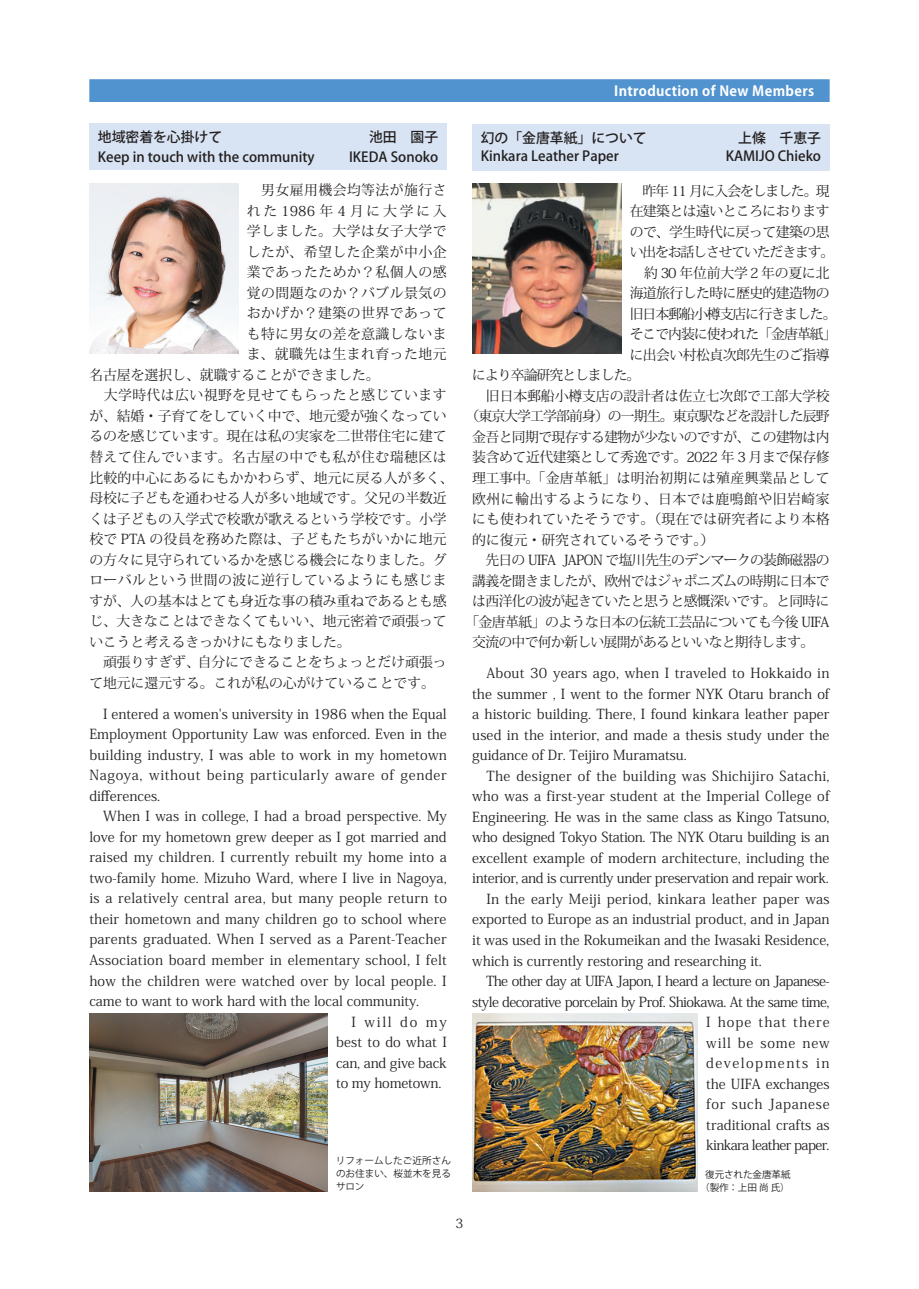
<style>
.page{position:relative;width:919px;height:1289px;background:#fff}
.page>*{position:absolute;margin:0;border:0;box-sizing:border-box;transform-origin:0 0}
.t1{font:13.8px "Koz Min Pro";color:#231f20}
.t2{font:13.8px "Koz Min Pro";letter-spacing:.02em;color:#231f20}
.t3{font:13.8px "Koz Min Pro";letter-spacing:-.04em;color:#231f20}
.t4{font:13.8px "Koz Min Pro";letter-spacing:.035em;color:#231f20}
.t5{font:13.8px "Koz Min Pro";letter-spacing:.025em;color:#231f20}
.t6{font:500 13.8px "Koz Go Pro";color:#231f20}
.t7{font:13.8px "Koz Min Pro";letter-spacing:-.045em;color:#231f20}
.t8{font:13.8px "Koz Min Pro";letter-spacing:.04em;color:#231f20}
.t9{font:13.8px "Koz Min Pro";letter-spacing:-.025em;color:#231f20}
.t10{font:13.8px "Koz Min Pro";letter-spacing:.03em;color:#231f20}
.t11{font:13.8px "Koz Min Pro";letter-spacing:.045em;color:#231f20}
.t12{font:13.8px "Koz Min Pro";letter-spacing:-.05em;color:#231f20}
.t13{font:13.8px "Koz Min Pro";letter-spacing:-.02em;color:#231f20}
.t14{font:13.8px "Koz Min Pro";letter-spacing:-.07em;color:#231f20}
.t15{font:13.8px "Koz Min Pro";letter-spacing:-.035em;color:#231f20}
.t16{font:13.8px "Koz Min Pro";letter-spacing:-.08em;color:#231f20}
.t17{font:13.8px "Koz Min Pro";letter-spacing:-.06em;color:#231f20}
.t18{font:700 13.8px "Koz Go Pro";letter-spacing:.025em;color:#fff}
.t19{font:13.8px "Koz Min Pro";letter-spacing:.2em;color:#231f20}
.t20{font:13.8px "Koz Min Pro";letter-spacing:.075em;color:#231f20}
.t21{font:13.8px "Koz Min Pro";letter-spacing:.105em;color:#231f20}
.t22{font:13.8px "Koz Min Pro";letter-spacing:.065em;color:#231f20}
.t23{font:12.75px "Koz Min Pro";color:#231f20}
.t24{font:9.6px/12.8px "Koz Go Std";letter-spacing:-.005em;color:#231f20;text-align:justify}
</style>
<div class="page">
<div style="left:90px;top:80px;width:738px;height:21px;background:#5193ce"></div>
<div style="left:89px;top:79px;width:740px;height:23px;border:2px solid #5193ce"></div>
<div style="left:472px;top:124px;width:357px;height:46px;background:#d8e4f3"></div>
<div style="left:89px;top:123px;width:357px;height:47px;background:#d8e4f3"></div>
<img style="left:472px;top:184px;width:149px;height:170px">
<img style="left:89px;top:184px;width:149px;height:170px">
<img style="left:89px;top:1013px;width:238px;height:178px">
<img style="left:472px;top:1013px;width:225px;height:178px">
<p class="t6" style="left:98px;top:128px;width:126px">地域密着を心掛けて</p>
<p class="t6" style="left:369px;top:128px;width:71px">池田　園子</p>
<p class="t6" style="left:98px;top:148px;width:218px">Keep in touch with the community</p>
<p class="t6" style="left:349px;top:148px;width:90px">IKEDA Sonoko</p>
<p class="t4" style="left:247px;top:180px;width:201px">　男女雇用機会均等法が施行さ</p>
<p class="t19" style="left:247px;top:201px;width:201px">れた1986年4月に大学に入</p>
<p class="t8" style="left:247px;top:221px;width:201px">学しました。大学は女子大学で</p>
<p class="t8" style="left:247px;top:242px;width:201px">したが、希望した企業が中小企</p>
<p class="t8" style="left:247px;top:262px;width:201px">業であったためか？私個人の感</p>
<p class="t8" style="left:247px;top:283px;width:201px">覚の問題なのか？バブル景気の</p>
<p class="t8" style="left:247px;top:303px;width:201px">おかげか？建築の世界であって</p>
<p class="t4" style="left:247px;top:324px;width:201px">も特に男女の差を意識しないま</p>
<p class="t8" style="left:247px;top:344px;width:201px">ま、就職先は生まれ育った地元</p>
<p class="t1" style="left:89px;top:365px;width:292px">名古屋を選択し、就職することができました。</p>
<p class="t4" style="left:89px;top:385px;width:359px">　大学時代は広い視野を見せてもらったと感じています</p>
<p class="t1" style="left:89px;top:406px;width:359px">が、結婚・子育てをしていく中で、地元愛が強くなってい</p>
<p class="t1" style="left:89px;top:426px;width:359px">るのを感じています。現在は私の実家を二世帯住宅に建て</p>
<p class="t4" style="left:89px;top:447px;width:359px">替えて住んでいます。名古屋の中でも私が住む瑞穂区は</p>
<p class="t1" style="left:89px;top:467px;width:366px">比較的中心にあるにもかかわらず、地元に戻る人が多く、</p>
<p class="t1" style="left:89px;top:488px;width:359px">母校に子どもを通わせる人が多い地域です。父兄の半数近</p>
<p class="t1" style="left:89px;top:509px;width:359px">くは子どもの入学式で校歌が歌えるという学校です。小学</p>
<p class="t5" style="left:89px;top:529px;width:359px">校で PTA の役員を務めた際は、子どもたちがいかに地元</p>
<p class="t1" style="left:89px;top:550px;width:359px">の方々に見守られているかを感じる機会になりました。グ</p>
<p class="t4" style="left:89px;top:570px;width:359px">ローバルという世間の波に逆行しているようにも感じま</p>
<p class="t1" style="left:89px;top:591px;width:359px">すが、人の基本はとても身近な事の積み重ねであるとも感</p>
<p class="t1" style="left:89px;top:611px;width:359px">じ、大きなことはできなくてもいい、地元密着で頑張って</p>
<p class="t1" style="left:89px;top:632px;width:263px">いこうと考えるきっかけにもなりました。</p>
<p class="t1" style="left:89px;top:652px;width:359px">　頑張りすぎず、自分にできることをちょっとだけ頑張っ</p>
<p class="t1" style="left:89px;top:673px;width:347px">て地元に還元する。これが私の心がけていることです。</p>
<p class="t1" style="left:89px;top:703px;width:359px">　I entered a women's university in 1986 when the Equal</p>
<p class="t1" style="left:89px;top:724px;width:359px">Employment Opportunity Law was enforced. Even in the</p>
<p class="t2" style="left:89px;top:744px;width:359px">building industry, I was able to work in my hometown</p>
<p class="t11" style="left:89px;top:765px;width:359px">Nagoya, without being particularly aware of gender</p>
<p class="t1" style="left:89px;top:786px;width:72px">differences.</p>
<p class="t1" style="left:89px;top:806px;width:359px">　When I was in college, I had a broad perspective. My</p>
<p class="t1" style="left:89px;top:827px;width:359px">love for my hometown grew deeper as I got married and</p>
<p class="t2" style="left:89px;top:847px;width:359px">raised my children. I currently rebuilt my home into a</p>
<p class="t1" style="left:89px;top:868px;width:359px">two-family home. Mizuho Ward, where I live in Nagoya,</p>
<p class="t5" style="left:89px;top:888px;width:359px">is a relatively central area, but many people return to</p>
<p class="t1" style="left:89px;top:909px;width:359px">their hometown and many children go to school where</p>
<p class="t2" style="left:89px;top:929px;width:359px">parents graduated. When I served as a Parent-Teacher</p>
<p class="t2" style="left:89px;top:950px;width:359px">Association board member in elementary school, I felt</p>
<p class="t2" style="left:89px;top:970px;width:359px">how the children were watched over by local people. I</p>
<p class="t1" style="left:89px;top:991px;width:331px">came to want to work hard with the local community.</p>
<p class="t1" style="left:336px;top:1011px;width:112px">　I will do my</p>
<p class="t1" style="left:336px;top:1032px;width:112px">best to do what I</p>
<p class="t1" style="left:336px;top:1052px;width:112px">can, and give back</p>
<p class="t1" style="left:336px;top:1073px;width:107px">to my hometown.</p>
<p class="t24" style="left:336px;top:1154px;width:117px">リフォームしたご近所さんのお住まい、桜並木を見るサロン</p>
<p class="t18" style="left:614px;top:82px;width:201px">Introduction of New Members</p>
<p class="t6" style="left:480px;top:129px;width:167px">幻の「金唐革紙」について</p>
<p class="t6" style="left:738px;top:129px;width:84px">上條　千恵子</p>
<p class="t6" style="left:480px;top:147px;width:139px">Kinkara Leather Paper</p>
<p class="t6" style="left:725px;top:147px;width:97px">KAMIJO Chieko</p>
<p class="t16" style="left:629px;top:181px;width:201px">　昨年 11 月に入会をしました。現</p>
<p class="t3" style="left:629px;top:201px;width:201px">在建築とは遠いところにおります</p>
<p class="t15" style="left:629px;top:222px;width:201px">ので、学生時代に戻って建築の思</p>
<p class="t16" style="left:629px;top:242px;width:206px">い出をお話しさせていただきます。</p>
<p class="t1" style="left:629px;top:263px;width:201px">　約 30 年位前大学２年の夏に北</p>
<p class="t3" style="left:629px;top:283px;width:201px">海道旅行した時に歴史的建造物の</p>
<p class="t14" style="left:629px;top:304px;width:208px">旧日本郵船小樽支店に行きました。</p>
<p class="t14" style="left:629px;top:324px;width:208px">そこで内装に使われた「金唐革紙」</p>
<p class="t3" style="left:629px;top:345px;width:201px">に出会い村松貞次郎先生のご指導</p>
<p class="t14" style="left:472px;top:365px;width:170px">により卒論研究としました。</p>
<p class="t1" style="left:472px;top:386px;width:359px">　旧日本郵船小樽支店の設計者は佐立七次郎で工部大学校</p>
<p class="t17" style="left:465px;top:406px;width:366px">（東京大学工学部前身）の一期生。東京駅などを設計した辰野</p>
<p class="t7" style="left:472px;top:427px;width:359px">金吾と同期で現存する建物が少ないのですが、この建物は内</p>
<p class="t9" style="left:472px;top:447px;width:359px">装含めて近代建築として秀逸です。2022 年 3 月まで保存修</p>
<p class="t10" style="left:472px;top:468px;width:359px">理工事中。「金唐革紙」は明治初期には殖産興業品として</p>
<p class="t4" style="left:472px;top:488px;width:359px">欧州に輸出するようになり、日本では鹿鳴館や旧岩崎家</p>
<p class="t1" style="left:472px;top:509px;width:359px">にも使われていたそうです。（現在では研究者により本格</p>
<p class="t1" style="left:472px;top:530px;width:243px">的に復元・研究されているそうです。）</p>
<p class="t12" style="left:472px;top:550px;width:359px">　先日の UIFA JAPON で塩川先生のデンマークの装飾磁器の</p>
<p class="t7" style="left:472px;top:571px;width:359px">講義を聞きましたが、欧州ではジャポニズムの時期に日本で</p>
<p class="t7" style="left:472px;top:591px;width:359px">は西洋化の波が起きていたと思うと感慨深いです。と同時に</p>
<p class="t15" style="left:465px;top:612px;width:365px">「金唐革紙」のような日本の伝統工芸品についても今後 UIFA</p>
<p class="t12" style="left:472px;top:632px;width:344px">交流の中で何か新しい展開があるといいなと期待します。</p>
<p class="t2" style="left:472px;top:663px;width:358px">　About 30 years ago, when I traveled to Hokkaido in</p>
<p class="t1" style="left:472px;top:683px;width:359px">the summer , I went to the former NYK Otaru branch of</p>
<p class="t1" style="left:472px;top:704px;width:359px">a historic building. There, I found kinkara leather paper</p>
<p class="t1" style="left:472px;top:724px;width:358px">used in the interior, and made a thesis study under the</p>
<p class="t1" style="left:472px;top:745px;width:216px">guidance of Dr. Teijiro Muramatsu.</p>
<p class="t10" style="left:472px;top:765px;width:359px">　The designer of the building was Shichijiro Satachi,</p>
<p class="t1" style="left:472px;top:786px;width:359px">who was a first-year student at the Imperial College of</p>
<p class="t1" style="left:472px;top:807px;width:359px">Engineering. He was in the same class as Kingo Tatsuno,</p>
<p class="t13" style="left:472px;top:827px;width:359px">who designed Tokyo Station. The NYK Otaru building is an</p>
<p class="t1" style="left:472px;top:848px;width:359px">excellent example of modern architecture, including the</p>
<p class="t9" style="left:472px;top:868px;width:358px">interior, and is currently under preservation and repair work.</p>
<p class="t5" style="left:472px;top:889px;width:359px">　In the early Meiji period, kinkara leather paper was</p>
<p class="t1" style="left:472px;top:909px;width:359px">exported to Europe as an industrial product, and in Japan</p>
<p class="t1" style="left:472px;top:930px;width:358px">it was used in the Rokumeikan and the Iwasaki Residence,</p>
<p class="t1" style="left:472px;top:950px;width:291px">which is currently restoring and researching it.</p>
<p class="t3" style="left:472px;top:971px;width:359px">　The other day at UIFA Japon, I heard a lecture on Japanese-</p>
<p class="t3" style="left:472px;top:991px;width:359px">style decorative porcelain by Prof. Shiokawa. At the same time,</p>
<p class="t20" style="left:706px;top:1012px;width:125px">I hope that there</p>
<p class="t22" style="left:706px;top:1032px;width:125px">will be some new</p>
<p class="t21" style="left:706px;top:1053px;width:125px">developments in</p>
<p class="t1" style="left:706px;top:1073px;width:125px">the UIFA exchanges</p>
<p class="t11" style="left:706px;top:1094px;width:125px">for such Japanese</p>
<p class="t1" style="left:706px;top:1114px;width:125px">traditional crafts as</p>
<p class="t7" style="left:706px;top:1135px;width:125px">kinkara leather paper.</p>
<p class="t24" style="left:700px;top:1168px;width:92px;text-align:center">復元された金唐革紙（製作：上田 尚 氏）</p>
<p class="t23" style="left:455px;top:1214px;width:9px">3</p>
</div>
